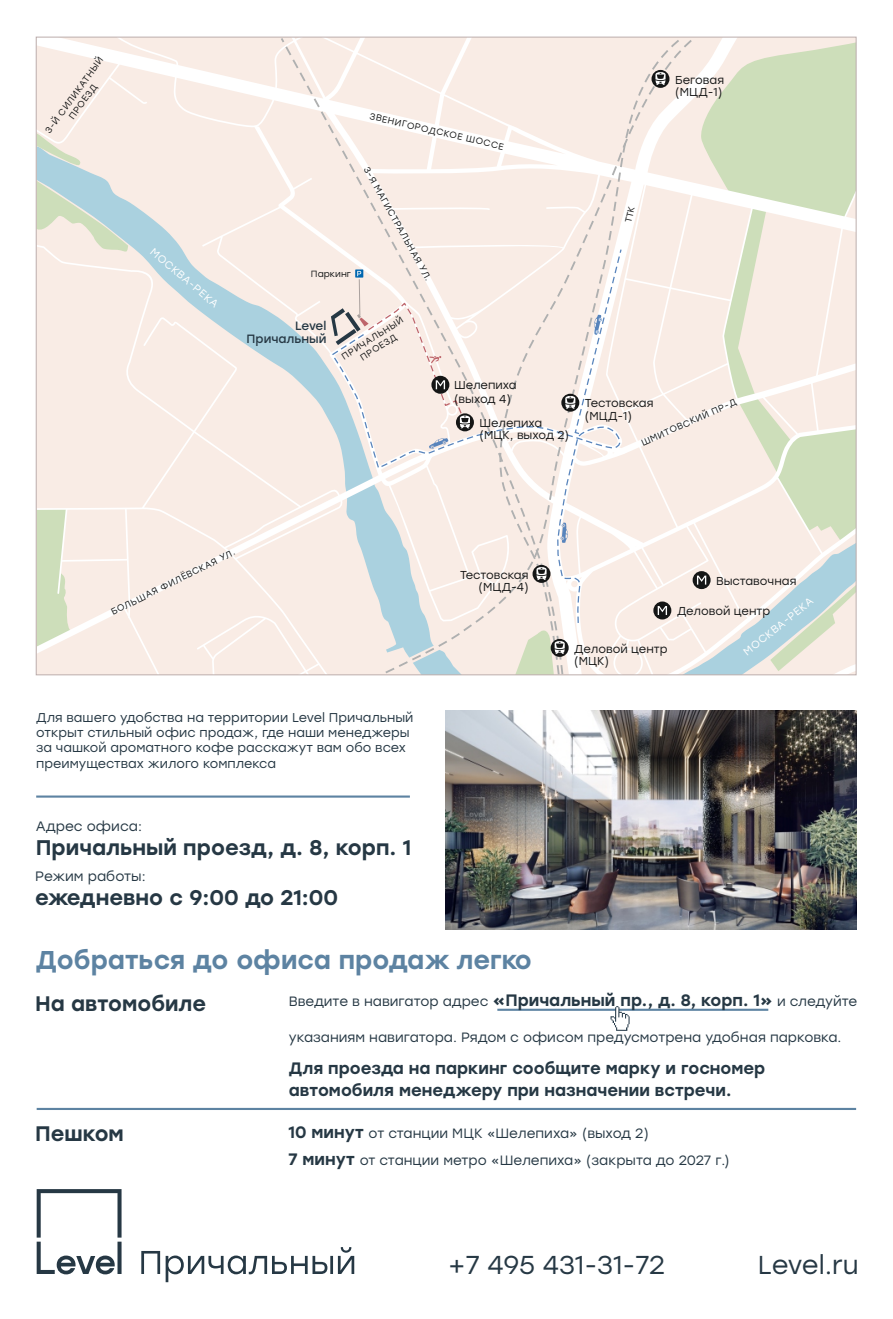
<style>
.page{position:relative;width:893px;height:1319px;background:#fff}
.page>*{position:absolute;margin:0;border:0;box-sizing:border-box;transform-origin:0 0}
.t1{font:25.8px "Stolzl";color:#263844}
.t2{font:500 25.65px "Stolzl";color:#5d83a2}
.t3{font:500 21.15px "Stolzl";color:#263844}
.t4{font:500 21px "Stolzl";color:#263844}
.t5{font:500 16.5px/22.2px "Stolzl";color:#263844}
.t6{font:13.65px "Stolzl";color:#263844}
.t7{font:13.5px "Stolzl";color:#263844}
.t8{font:12.75px/15.3px "Stolzl";color:#263844}
.t9{font:12px/13.6px "Stolzl";color:#263844;text-align:right}
.t10{font:11.4px/12.5px "Stolzl";color:#151616}
.t11{font:10.5px "Stolzl";color:#fff}
.t12{font:9px/10.8px "Stolzl";color:#151616;text-align:center}
.s1{font-weight:500;font-size:16.5px}
</style>
<div class="page">
<svg style="left:35px;top:37px;width:819px;height:637px;background:#ede9df"></svg>
<svg style="left:279px;top:39px;width:105px;height:634px;background:#f0eae6"></svg>
<svg style="left:384px;top:36px;width:110px;height:637px;background:#f2ebe6"></svg>
<svg style="left:494px;top:36px;width:204px;height:637px;background:#f7ece6"></svg>
<img style="left:446px;top:710px;width:410px;height:219px">
<hr style="left:36px;top:795px;width:374px;height:2px;background:#5d83a2">
<svg style="left:692px;top:571px;width:18px;height:18px"></svg>
<svg style="left:697px;top:575px;width:9px;height:9px"></svg>
<div style="left:653px;top:601px;width:18px;height:18px;background:#151616;border-radius:50%"></div>
<svg style="left:657px;top:606px;width:10px;height:9px"></svg>
<svg style="left:550px;top:638px;width:18px;height:18px"></svg>
<svg style="left:554px;top:640px;width:10px;height:13px"></svg>
<svg style="left:532px;top:565px;width:18px;height:18px"></svg>
<svg style="left:536px;top:566px;width:10px;height:13px"></svg>
<svg style="left:561px;top:393px;width:18px;height:18px"></svg>
<svg style="left:565px;top:249px;width:56px;height:185px"></svg>
<svg style="left:651px;top:70px;width:18px;height:18px"></svg>
<svg style="left:655px;top:71px;width:10px;height:14px"></svg>
<svg style="left:355px;top:269px;width:8px;height:8px"></svg>
<svg style="left:456px;top:413px;width:18px;height:18px"></svg>
<svg style="left:331px;top:271px;width:139px;height:157px;background:#eee4e0"></svg>
<hr style="left:497px;top:1008px;width:271px;height:2px;background:#5d83a2">
<hr style="left:37px;top:1107px;width:819px;height:2px;background:#5d83a2">
<svg style="left:610px;top:1006px;width:19px;height:24px"></svg>
<svg style="left:37px;top:1189px;width:317px;height:92px"></svg>
<svg style="left:625px;top:206px;width:9px;height:17px"></svg>
<p class="t12" style="left:44px;top:129px;width:93px;rotate:-54deg">3-Й СИЛИКАТНЫЙ<br>ПРОЕЗД</p>
<p class="t11" style="left:155px;top:246px;width:87px;rotate:41deg">МОСКВА-РЕКА</p>
<p class="t12" style="left:311px;top:269px;width:42px">Паркинг</p>
<p class="t12" style="left:371px;top:111px;width:139px;rotate:13deg">ЗВЕНИГОРОДСКОЕ ШОССЕ</p>
<p class="t12" style="left:370px;top:165px;width:130px;rotate:61deg">3-Я МАГИСТРАЛЬНАЯ УЛ.</p>
<p class="t9" style="left:246px;top:319px;width:81px">Level<br>Причальный</p>
<p class="t12" style="left:340px;top:353px;width:72px;rotate:-32deg">ПРИЧАЛЬНЫЙ<br>ПРОЕЗД</p>
<p class="t10" style="left:454px;top:379px;width:64px;line-height:13.8px">Шелепиха (выход 4)</p>
<p class="t10" style="left:479px;top:418px;width:91px">Шелепиха (МЦК, выход 2)</p>
<p class="t10" style="left:675px;top:74px;width:51px">Беговая (МЦД-1)</p>
<p class="t12" style="left:640px;top:439px;width:104px;rotate:-24deg">ШМИТОВСКИЙ ПР-Д</p>
<p class="t10" style="left:585px;top:398px;width:70px">Тестовская (МЦД-1)</p>
<p class="t12" style="left:109px;top:607px;width:139px;rotate:-26deg">БОЛЬШАЯ ФИЛЁВСКАЯ УЛ.</p>
<p class="t10" style="left:460px;top:569px;width:70px;text-align:right">Тестовская (МЦД-4)</p>
<p class="t10" style="left:574px;top:643px;width:95px">Деловой центр (МЦК)</p>
<p class="t10" style="left:716px;top:575px;width:82px">Выставочная</p>
<p class="t10" style="left:677px;top:606px;width:95px">Деловой центр</p>
<p class="t11" style="left:742px;top:649px;width:87px;rotate:-39deg">МОСКВА-РЕКА</p>
<p class="t8" style="left:36px;top:710px;width:379px">Для вашего удобства на территории Level Причальный открыт стильный офис продаж, где наши менеджеры за чашкой ароматного кофе расскажут вам обо всех преимуществах жилого комплекса</p>
<p class="t6" style="left:36px;top:820px;width:108px">Адрес офиса:</p>
<h3 class="t3" style="left:36px;top:838px;width:377px">Причальный проезд, д. 8, корп. 1</h3>
<p class="t6" style="left:35px;top:870px;width:112px">Режим работы:</p>
<h3 class="t3" style="left:35px;top:888px;width:304px">ежедневно с 9:00 до 21:00</h3>
<h2 class="t2" style="left:36px;top:949px;width:497px">Добраться до офиса продаж легко</h2>
<h3 class="t4" style="left:35px;top:994px;width:172px">На автомобиле</h3>
<p class="t7" style="left:289px;top:995px;width:570px">Введите в навигатор адрес <span class="s1">«Причальный пр., д. 8, корп. 1»</span> и следуйте</p>
<p class="t7" style="left:289px;top:1030px;width:554px">указаниям навигатора. Рядом с офисом предусмотрена удобная парковка.</p>
<p class="t5" style="left:289px;top:1058px;width:478px">Для проезда на паркинг сообщите марку и госномер автомобиля менеджеру при назначении встречи.</p>
<h3 class="t4" style="left:35px;top:1124px;width:90px">Пешком</h3>
<p class="t7" style="left:288px;top:1127px;width:362px"><span class="s1">10 минут</span> от станции МЦК «Шелепиха» (выход 2)</p>
<p class="t7" style="left:288px;top:1154px;width:443px"><span class="s1">7 минут</span> от станции метро «Шелепиха» (закрыта до 2027 г.)</p>
<h1 class="t1" style="left:448px;top:1253px;width:218px">+7 495 431-31-72</h1>
<h1 class="t1" style="left:757px;top:1253px;width:102px">Level.ru</h1>
</div>
